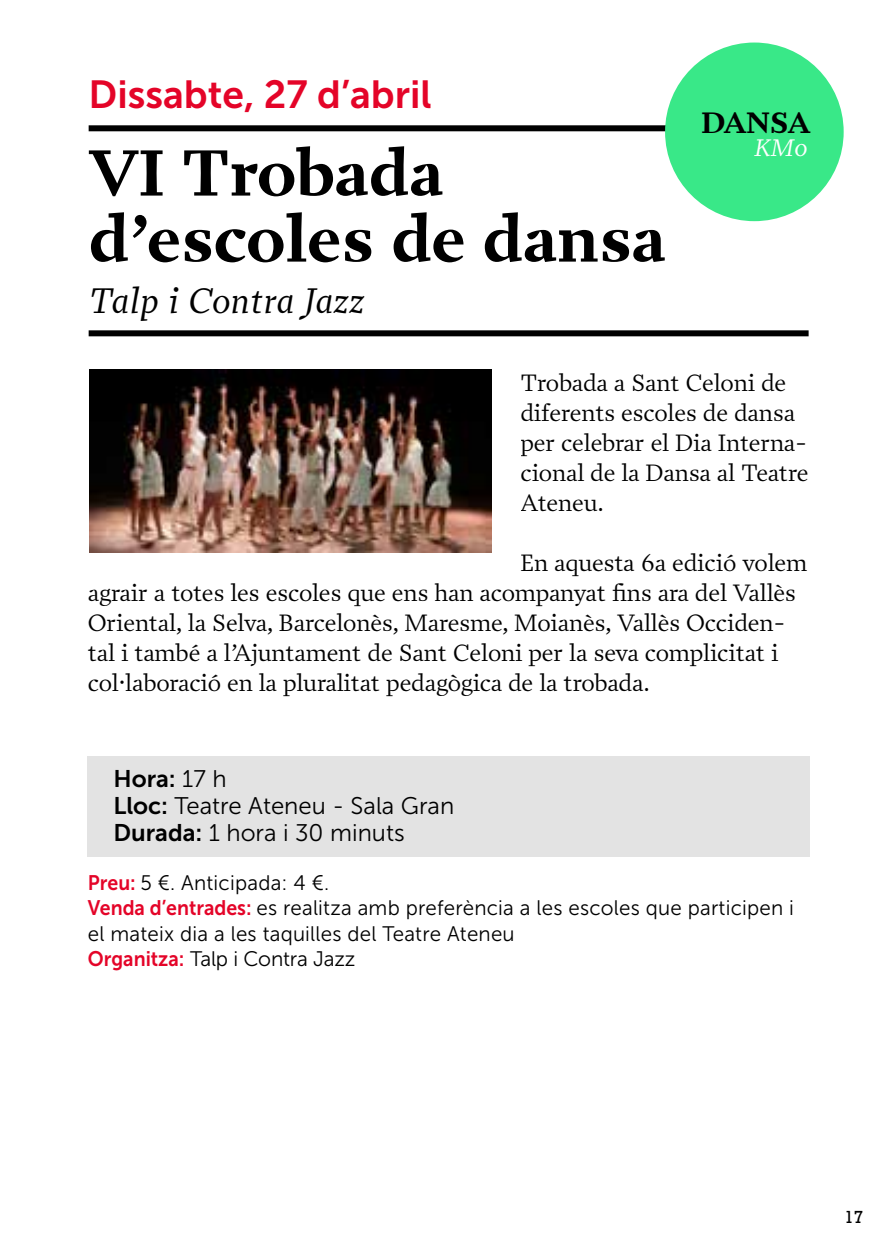
<style>
.page{position:relative;width:893px;height:1259px;background:#fff}
.page>*{position:absolute;margin:0;border:0;box-sizing:border-box;transform-origin:0 0}
.t1{font:700 66px/66px "Prensa";color:#000}
.t2{font:39px "Museo Sans 700";color:#e40428}
.t3{font:italic 36px "Prensa";color:#000}
.t4{font:700 30px "Prensa";letter-spacing:-.025em;color:#000}
.t5{font:italic 24.3px "Prensa";color:#fff}
.t6{font:24px/30px "Prensa";letter-spacing:-.01em;color:#000}
.t7{font:24px/27px "Museo Sans 300";color:#000}
.t8{font:24px "Museo Sans 700";color:#000}
.t9{font:21px/25.2px "Museo Sans 300";letter-spacing:.01em;color:#000}
.t10{font:18px "Rockwell";color:#000}
.s1{font-family:"Museo Sans 300"}
.s2{font-family:"Museo Sans 700"}
.s3{font-family:"Museo Sans 700";color:#e40428}
</style>
<div class="page">
<div style="left:87px;top:756px;width:723px;height:100px;background:#e3e3e3"></div>
<div style="left:89px;top:125px;width:720px;height:6px;background:#000"></div>
<div style="left:89px;top:330px;width:720px;height:6px;background:#000"></div>
<img style="left:89px;top:369px;width:402px;height:183px">
<div style="left:665px;top:43px;width:179px;height:178px;background:#39e888;border-radius:50%"></div>
<h2 class="t2" style="left:89px;top:73px;width:344px">Dissabte, 27 d’abril</h2>
<h1 class="t1" style="left:89px;top:140px;width:579px">VI Trobada d’escoles de dansa</h1>
<h3 class="t3" style="left:89px;top:280px;width:277px">Talp i Contra Jazz</h3>
<p class="t4" style="left:701px;top:105px;width:111px">DANSA</p>
<p class="t5" style="left:754px;top:133px;width:55px">KM0</p>
<p class="t6" style="left:520px;top:368px;width:290px">Trobada a Sant Celoni de diferents escoles de dansa per celebrar el Dia Interna&shy;cional de la Dansa al Teatre<br>Ateneu.</p>
<p class="t6" style="left:88px;top:548px;width:721px;text-indent:433px">En aquesta 6a edició volem agrair a totes les escoles que ens han acompanyat fins ara del Vallès Oriental, la Selva, Barcelonès, Maresme, Moianès, Vallès Occiden&shy;tal i també a l’Ajuntament de Sant Celoni per la seva complicitat i col·laboració en la pluralitat pedagògica de la trobada.</p>
<p class="t8" style="left:113px;top:765px;width:115px">Hora: <span class="s1">17 h</span></p>
<p class="t7" style="left:113px;top:792px;width:342px"><span class="s2">Lloc:</span> Teatre Ateneu - Sala Gran<br><span class="s2">Durada:</span> 1 hora i 30 minuts</p>
<p class="t9" style="left:88px;top:870px;width:708px"><span class="s3">Preu:</span> 5 €. Anticipada: 4 €.<br><span class="s3">Venda d’entrades:</span> es realitza amb preferència a les escoles que participen i el mateix dia a les taquilles del Teatre Ateneu<br><span class="s3">Organitza:</span> Talp i Contra Jazz</p>
<p class="t10" style="left:844px;top:1206px;width:21px">17</p>
</div>
